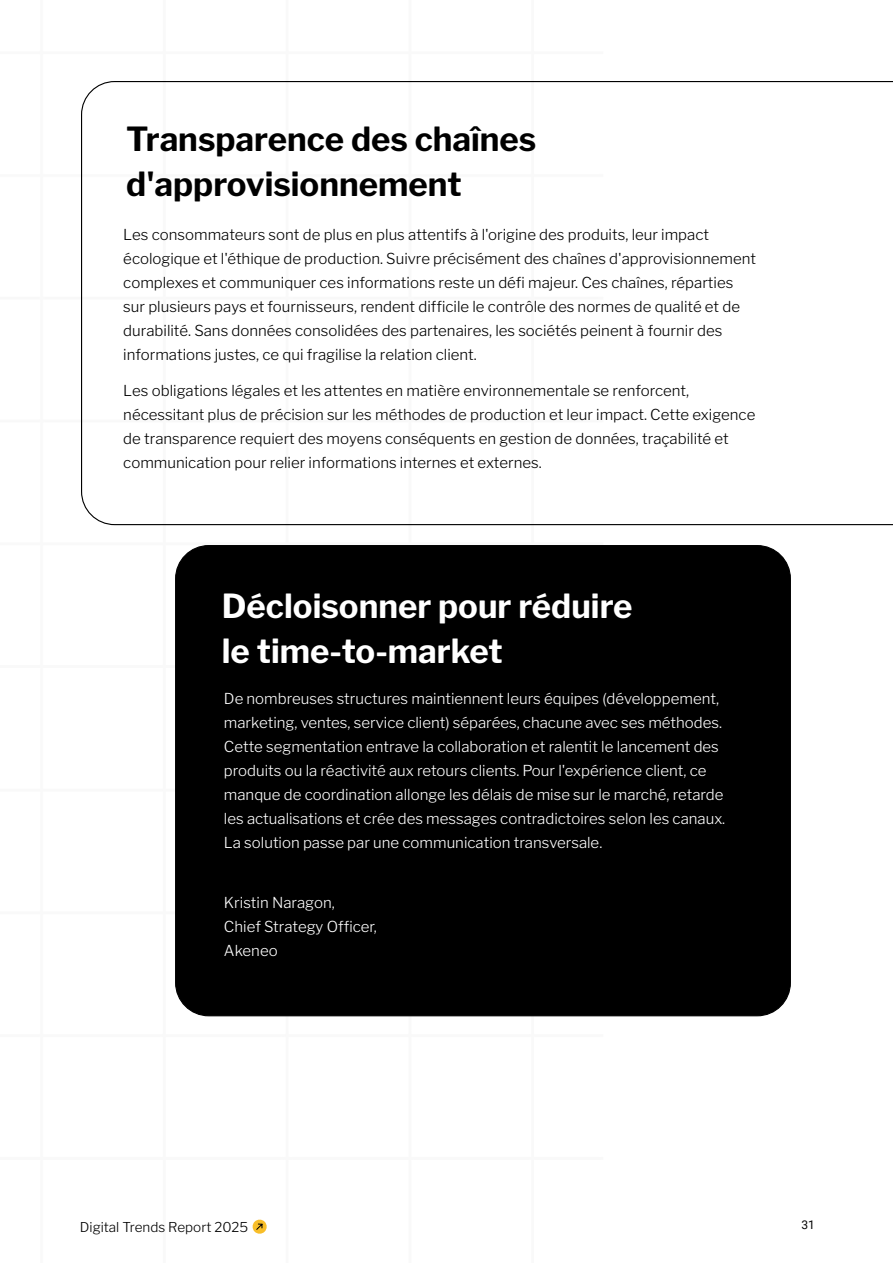
<style>
.page{position:relative;width:893px;height:1263px;background:#fff}
.page>*{position:absolute;margin:0;border:0;box-sizing:border-box;transform-origin:0 0}
.t1{font:700 33px/45px "Libre Franklin";color:#000}
.t2{font:700 33px/45px "Libre Franklin";color:#fff}
.t3{font:300 15px/24px "Libre Franklin";color:#000}
.t4{font:300 15px/24px "Libre Franklin";color:#fff}
.t5{font:300 13.5px "Libre Franklin";color:#000}
.t6{font:12px "Roboto";color:#000}
</style>
<div class="page">
<div style="left:176px;top:546px;width:614px;height:470px;background:#000;border-radius:33px"></div>
<svg style="left:81px;top:81px;width:812px;height:444px"></svg>
<h1 class="t1" style="left:126px;top:116px;width:412px">Transparence des chaînes d'approvisionnement</h1>
<p class="t3" style="left:123px;top:222px;width:634px">Les consommateurs sont de plus en plus attentifs à l'origine des produits, leur impact écologique et l'éthique de production. Suivre précisément des chaînes d'approvisionnement complexes et communiquer ces informations reste un défi majeur. Ces chaînes, réparties sur plusieurs pays et fournisseurs, rendent difficile le contrôle des normes de qualité et de durabilité. Sans données consolidées des partenaires, les sociétés peinent à fournir des informations justes, ce qui fragilise la relation client.</p>
<p class="t3" style="left:123px;top:378px;width:634px">Les obligations légales et les attentes en matière environnementale se renforcent, nécessitant plus de précision sur les méthodes de production et leur impact. Cette exigence de transparence requiert des moyens conséquents en gestion de données, traçabilité et communication pour relier informations internes et externes.</p>
<h1 class="t2" style="left:222px;top:584px;width:412px">Décloisonner pour réduire le time-to-market</h1>
<p class="t4" style="left:224px;top:687px;width:503px">De nombreuses structures maintiennent leurs équipes (développement, marketing, ventes, service client) séparées, chacune avec ses méthodes.<br>Cette segmentation entrave la collaboration et ralentit le lancement des produits ou la réactivité aux retours clients. Pour l'expérience client, ce manque de coordination allonge les délais de mise sur le marché, retarde les actualisations et crée des messages contradictoires selon les canaux.<br>La solution passe par une communication transversale.</p>
<p class="t4" style="left:224px;top:891px;width:155px">Kristin Naragon,<br>Chief Strategy Officer,<br>Akeneo</p>
<p class="t5" style="left:80px;top:1219px;width:170px">Digital Trends Report 2025</p>
<p class="t6" style="left:801px;top:1216px;width:15px">31</p>
</div>
